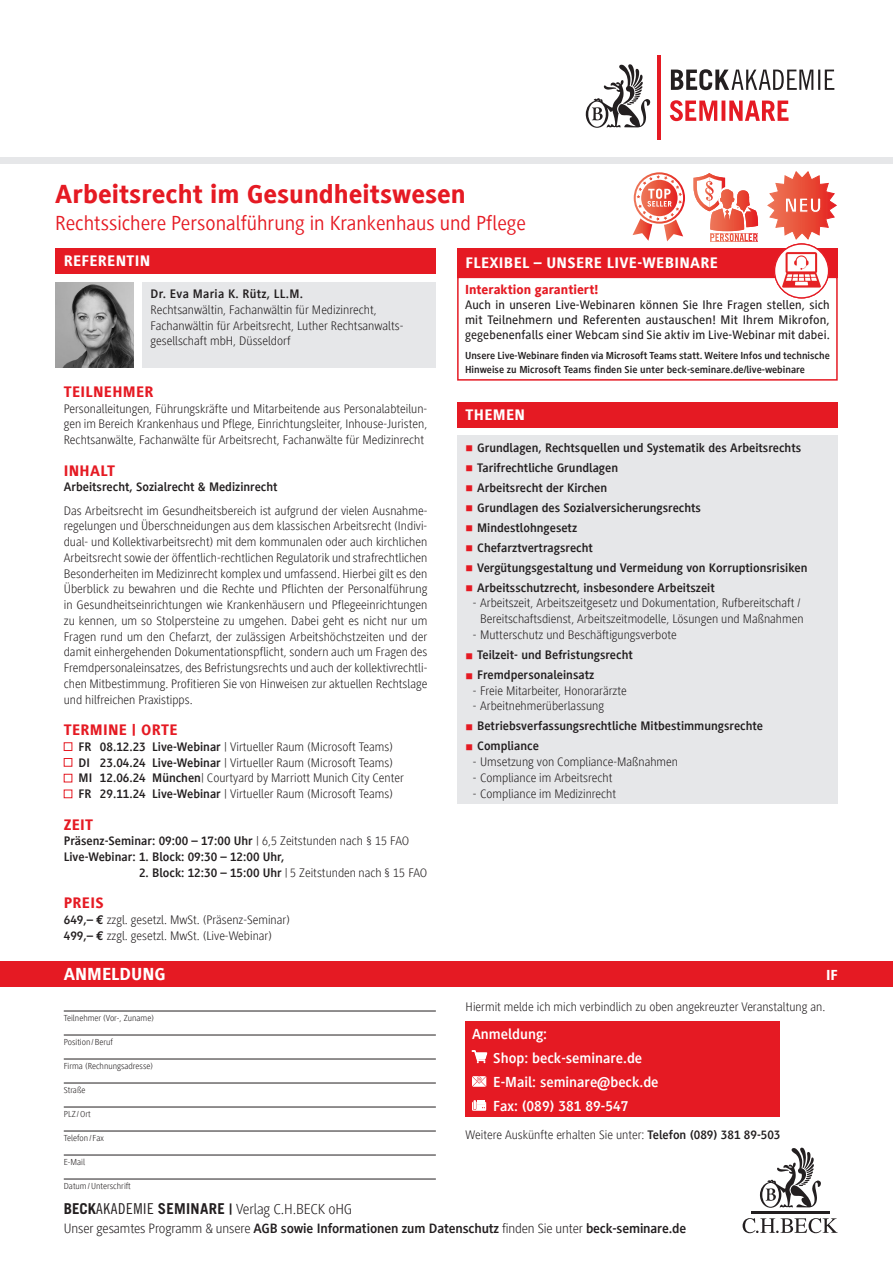
<style>
.page{position:relative;width:893px;height:1263px;background:#fff}
.page>*{position:absolute;margin:0;border:0;box-sizing:border-box;transform-origin:0 0}
.t1{font:800 27px "Generis Sans Com";color:#e51a23}
.t2{font:21px "Generis Sans Com";color:#e51a23}
.t3{font:800 18px "Generis Sans Com";color:#fff}
.t4{font:800 15.75px "Generis Sans Com";letter-spacing:.02em;color:#fff}
.t5{font:800 15.75px "Generis Sans Com";letter-spacing:.02em;color:#e51a23}
.t6{font:700 15px/24px "Generis Sans Com";color:#fff}
.t7{font:300 15px "Generis Sans Com";letter-spacing:-.01em;color:#231f20}
.t8{font:800 15px "Generis Sans Com";color:#fff}
.t9{font:700 13.95px "Generis Sans Com";letter-spacing:-.01em;color:#231f20}
.t10{font:800 13.5px "Generis Sans Com";color:#e51a23}
.t11{font:300 12.75px/15.8px "Generis Sans Com";color:#231f20}
.t12{font:700 12.75px/20px "Generis Sans Com";color:#231f20}
.t13{font:500 12.75px/15px "Generis Sans Com";letter-spacing:.01em;color:#231f20;text-align:justify}
.t14{font:700 12.75px "Generis Sans Com";letter-spacing:.02em;color:#231f20}
.t15{font:700 10.5px/13.5px "Generis Sans Com";color:#231f20}
.t16{font:300 9px "Generis Sans Com";color:#231f20}
.s1{font-weight:700}
.s2{font-weight:300}
.s3{font-family:"Euro Mono Std";font-weight:700}
.s4{font-family:"Trade Gothic LT Std";font-weight:700}
.s5{font-family:"Trade Gothic LT Std Cn 18";font-weight:400}
</style>
<div class="page">
<div style="left:142px;top:282px;width:294px;height:85px;background:#e6e7e9"></div>
<div style="left:55px;top:248px;width:381px;height:26px;background:#e51a23"></div>
<div style="left:0;top:157px;width:893px;height:7px;background:#e6e7e9"></div>
<hr style="left:657px;top:55px;width:4px;height:85px;background:#e51a23">
<svg style="left:671px;top:69px;width:163px;height:21px"></svg>
<svg style="left:670px;top:100px;width:118px;height:21px"></svg>
<svg style="left:586px;top:64px;width:64px;height:64px"></svg>
<div style="left:0;top:961px;width:893px;height:25px;background:#e51a23"></div>
<hr style="left:64px;top:1011px;width:372px;height:1px;background:#231f20">
<hr style="left:64px;top:1035px;width:372px;height:1px;background:#231f20">
<hr style="left:64px;top:1059px;width:372px;height:1px;background:#231f20">
<hr style="left:64px;top:1083px;width:372px;height:1px;background:#231f20">
<hr style="left:64px;top:1107px;width:372px;height:1px;background:#231f20">
<hr style="left:64px;top:1131px;width:372px;height:1px;background:#231f20">
<hr style="left:64px;top:1155px;width:372px;height:1px;background:#231f20">
<hr style="left:64px;top:1179px;width:372px;height:1px;background:#231f20">
<svg style="left:760px;top:1148px;width:61px;height:60px"></svg>
<svg style="left:743px;top:1218px;width:95px;height:15px"></svg>
<hr style="left:751px;top:1212px;width:79px;height:2px;background:#231f20">
<div style="left:466px;top:1021px;width:314px;height:96px;background:#e51a23"></div>
<svg style="left:472px;top:1050px;width:15px;height:13px"></svg>
<svg style="left:472px;top:1076px;width:14px;height:11px"></svg>
<svg style="left:472px;top:1100px;width:14px;height:11px"></svg>
<div style="left:457px;top:402px;width:381px;height:25px;background:#e51a23"></div>
<div style="left:457px;top:436px;width:381px;height:368px;background:#e6e7e9"></div>
<div style="left:64px;top:742px;width:8px;height:9px;background:#fff;border:1px solid #e51a23"></div>
<div style="left:64px;top:758px;width:8px;height:9px;background:#fff;border:1px solid #e51a23"></div>
<div style="left:64px;top:774px;width:8px;height:8px;background:#fff;border:1px solid #e51a23"></div>
<div style="left:64px;top:790px;width:8px;height:8px;background:#fff;border:1px solid #e51a23"></div>
<svg style="left:767px;top:171px;width:70px;height:76px"></svg>
<img style="left:55px;top:282px;width:79px;height:85px">
<div style="left:457px;top:277px;width:381px;height:104px;border:2px solid #e51a23"></div>
<div style="left:457px;top:248px;width:381px;height:30px;background:#e51a23"></div>
<img style="left:774px;top:243px;width:55px;height:55px;border-radius:28px">
<div style="left:774px;top:243px;width:55px;height:56px;border:1px solid #e51a23;border-radius:50%"></div>
<svg style="left:693px;top:173px;width:65px;height:68px"></svg>
<div style="left:634px;top:172px;width:51px;height:52px;border:2px solid #fff;border-radius:50%"></div>
<svg style="left:632px;top:175px;width:51px;height:66px"></svg>
<h1 class="t1" style="left:55px;top:179px;width:412px">Arbeitsrecht im Gesundheitswesen</h1>
<h2 class="t2" style="left:55px;top:211px;width:472px">Rechtssichere Personalführung in Krankenhaus und Pflege</h2>
<p class="t4" style="left:64px;top:252px;width:88px">REFERENTIN</p>
<p class="t14" style="left:151px;top:287px;width:154px">Dr. Eva Maria K. Rütz, LL.M.</p>
<p class="t11" style="left:151px;top:302px;width:253px">Rechtsanwältin, Fachanwältin für Medizinrecht,<br>Fachanwältin für Arbeitsrecht, Luther Rechtsanwalts&shy;gesellschaft mbH, Düsseldorf</p>
<p class="t5" style="left:64px;top:383px;width:91px">TEILNEHMER</p>
<p class="t11" style="left:64px;top:401px;width:365px;text-align:justify">Personalleitungen, Führungskräfte und Mitarbeitende aus Personalabteilun&shy;gen im Bereich Krankenhaus und Pflege, Einrichtungsleiter, Inhouse-Juristen, Rechtsanwälte, Fachanwälte für Arbeitsrecht, Fachanwälte für Medizinrecht</p>
<p class="t5" style="left:64px;top:462px;width:53px">INHALT</p>
<p class="t12" style="left:64px;top:477px;width:215px">Arbeitsrecht, Sozialrecht &amp; Medizinrecht</p>
<p class="t11" style="left:64px;top:503px;width:365px;text-align:justify">Das Arbeitsrecht im Gesundheitsbereich ist aufgrund der vielen Ausnahme&shy;regelungen und Überschneidungen aus dem klassischen Arbeitsrecht (Indivi&shy;dual- und Kollektivarbeitsrecht) mit dem kommunalen oder auch kirchlichen Arbeitsrecht sowie der öffentlich-rechtlichen Regulatorik und strafrechtlichen Besonderheiten im Medizinrecht komplex und umfassend. Hierbei gilt es den Überblick zu bewahren und die Rechte und Pflichten der Personalführung in Gesundheitseinrichtungen wie Krankenhäusern und Pflegeeinrichtungen zu kennen, um so Stolpersteine zu umgehen. Dabei geht es nicht nur um Fragen rund um den Chefarzt, der zulässigen Arbeitshöchstzeiten und der damit einhergehenden Dokumentationspflicht, sondern auch um Fragen des Fremdpersonaleinsatzes, des Befristungsrechts und auch der kollektivrechtli&shy;chen Mitbestimmung. Profitieren Sie von Hinweisen zur aktuellen Rechtslage und hilfreichen Praxistipps.</p>
<p class="t5" style="left:64px;top:721px;width:115px">TERMINE | ORTE</p>
<p class="t11" style="left:79px;top:739px;width:327px"><span class="s1">FR 08.12.23 Live-Webinar</span> | Virtueller Raum (Microsoft Teams)<br><span class="s1">DI 23.04.24 Live-Webinar</span> | Virtueller Raum (Microsoft Teams)<br><span class="s1">MI 12.06.24 München</span>| Courtyard by Marriott Munich City Center <span class="s1">FR 29.11.24 Live-Webinar</span> | Virtueller Raum (Microsoft Teams)</p>
<p class="t5" style="left:64px;top:816px;width:31px">ZEIT</p>
<p class="t12" style="left:64px;top:833px;width:347px;line-height:15.8px">Präsenz-Seminar: 09:00 – 17:00 Uhr <span class="s2">| 6,5 Zeitstunden nach § 15 FAO<br></span>Live-Webinar: 1. Block: 09:30 – 12:00 Uhr,</p>
<p class="t11" style="left:139px;top:865px;width:290px"><span class="s1">2. Block: 12:30 – 15:00 Uhr</span> | 5 Zeitstunden nach § 15 FAO</p>
<p class="t5" style="left:64px;top:894px;width:41px">PREIS</p>
<p class="t11" style="left:64px;top:912px;width:228px"><span class="s1">649,–</span> <span class="s3">€</span> zzgl. gesetzl. MwSt. (Präsenz-Seminar)<br><span class="s1">499,–</span> <span class="s3">€</span> zzgl. gesetzl. MwSt. (Live-Webinar)</p>
<h3 class="t3" style="left:64px;top:964px;width:103px">ANMELDUNG</h3>
<p class="t16" style="left:64px;top:1013px;width:92px">Teilnehmer (Vor-, Zuname)</p>
<p class="t16" style="left:64px;top:1037px;width:51px">Position /Beruf</p>
<p class="t16" style="left:64px;top:1061px;width:91px">Firma (Rechnungsadresse)</p>
<p class="t16" style="left:64px;top:1085px;width:23px">Straße</p>
<p class="t16" style="left:64px;top:1109px;width:29px">PLZ /Ort</p>
<p class="t16" style="left:64px;top:1133px;width:41px">Telefon / Fax</p>
<p class="t16" style="left:64px;top:1157px;width:23px">E-Mail</p>
<p class="t16" style="left:64px;top:1181px;width:69px">Datum/Unterschrift</p>
<p class="t4" style="left:466px;top:254px;width:254px">FLEXIBEL – UNSERE LIVE-WEBINARE</p>
<p class="t10" style="left:465px;top:282px;width:135px">Interaktion garantiert!</p>
<p class="t13" style="left:465px;top:298px;width:366px">Auch in unseren Live-Webinaren können Sie Ihre Fragen stellen, sich mit Teilnehmern und Referenten austauschen! Mit Ihrem Mikrofon, gegebenenfalls einer Webcam sind Sie aktiv im Live-Webinar mit dabei.</p>
<p class="t15" style="left:465px;top:349px;width:366px">Unsere Live-Webinare finden via Microsoft Teams statt. Weitere Infos und technische<br>Hinweise zu Microsoft Teams finden Sie unter beck-seminare.de/live-webinare</p>
<p class="t4" style="left:466px;top:406px;width:61px">THEMEN</p>
<p class="t12" style="left:477px;top:437px;width:332px">Grundlagen, Rechtsquellen und Systematik des Arbeitsrechts Tarifrechtliche Grundlagen<br>Arbeitsrecht der Kirchen<br>Grundlagen des Sozialversicherungsrechts<br>Mindestlohngesetz<br>Chefarztvertragsrecht<br>Vergütungsgestaltung und Vermeidung von Korruptionsrisiken Arbeitsschutzrecht, insbesondere Arbeitszeit</p>
<p class="t11" style="left:473px;top:595px;width:332px;text-align:center">- Arbeitszeit, Arbeitszeitgesetz und Dokumentation, Rufbereitschaft /<br>Bereitschaftsdienst, Arbeitszeitmodelle, Lösungen und Maßnahmen</p>
<p class="t11" style="left:473px;top:627px;width:205px">- Mutterschutz und Beschäftigungsverbote</p>
<p class="t12" style="left:477px;top:645px;width:157px">Teilzeit- und Befristungsrecht<br>Fremdpersonaleinsatz</p>
<p class="t11" style="left:473px;top:683px;width:155px">- Freie Mitarbeiter, Honorarärzte</p>
<p class="t11" style="left:473px;top:698px;width:133px">- Arbeitnehmerüberlassung</p>
<p class="t12" style="left:477px;top:716px;width:288px">Betriebsverfassungsrechtliche Mitbestimmungsrechte<br>Compliance</p>
<p class="t11" style="left:473px;top:754px;width:207px">- Umsetzung von Compliance-Maßnahmen</p>
<p class="t11" style="left:473px;top:770px;width:141px">- Compliance im Arbeitsrecht</p>
<p class="t11" style="left:473px;top:786px;width:145px">- Compliance im Medizinrecht</p>
<p class="t8" style="left:826px;top:967px;width:13px">IF</p>
<p class="t11" style="left:466px;top:999px;width:361px">Hiermit melde ich mich verbindlich zu oben angekreuzter Veranstaltung an.</p>
<p class="t6" style="left:493px;top:1022px;width:167px;text-indent:-21px">Anmeldung:<br>Shop: beck-seminare.de<br>E-Mail: seminare@beck.de<br>Fax: (089) 381 89-547</p>
<p class="t11" style="left:466px;top:1127px;width:316px">Weitere Auskünfte erhalten Sie unter: <span class="s1">Telefon (089) 381 89-503</span></p>
<p class="t7" style="left:64px;top:1201px;width:290px"><span class="s4">BECK</span><span class="s5">AKADEMIE</span> <span class="s4">SEMINARE</span> <span class="s1">|</span> Verlag C.H.BECK oHG</p>
<p class="t9" style="left:64px;top:1221px;width:624px"><span class="s2">Unser gesamtes Programm &amp; unsere</span> AGB sowie Informationen zum Datenschutz <span class="s2">finden Sie unter</span> beck-seminare.de</p>
</div>
